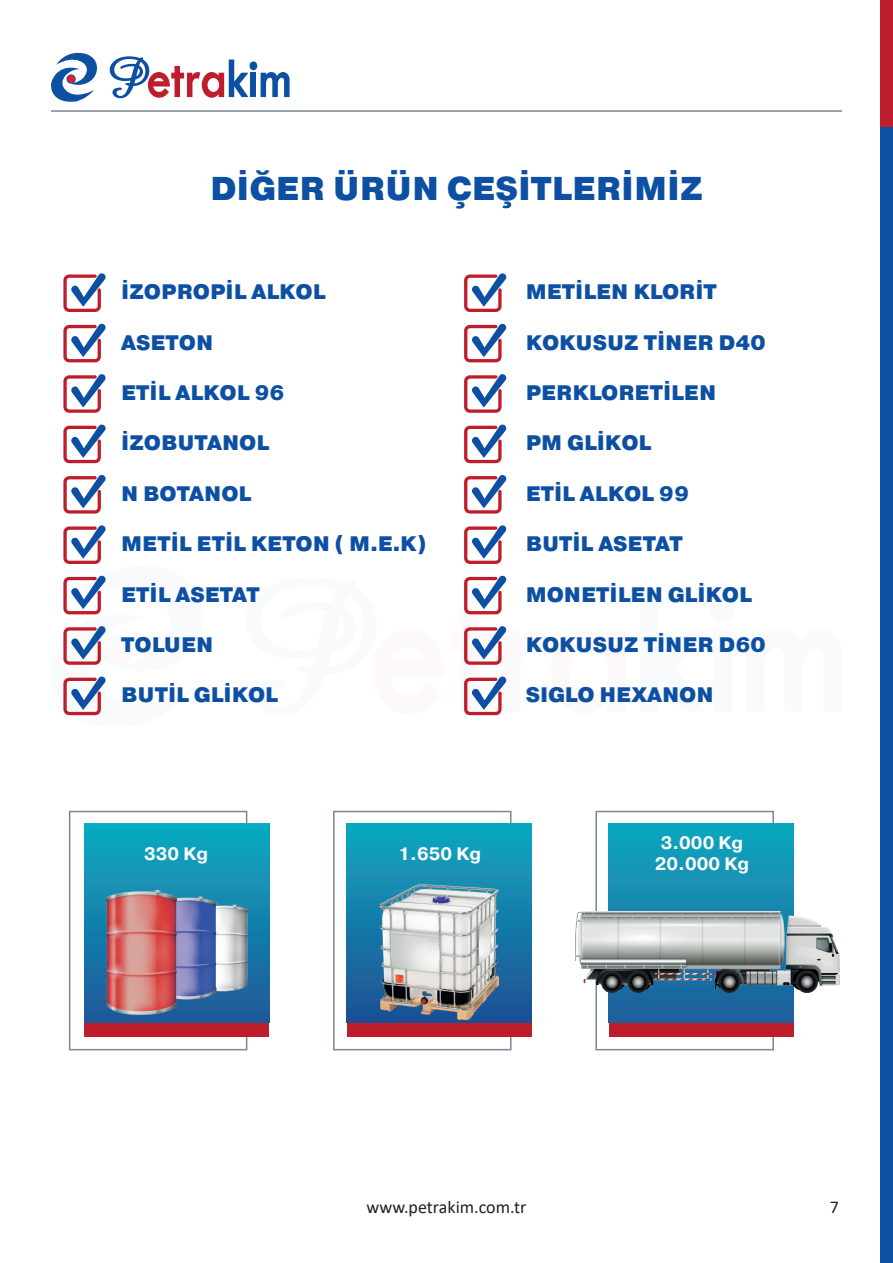
<style>
.page{position:relative;width:893px;height:1263px;background:#fff}
.page>*{position:absolute;margin:0;border:0;box-sizing:border-box;transform-origin:0 0}
.t1{font:900 33px "Pragmatica";color:#0d50a3}
.t2{font:900 21px "Pragmatica";color:#0d50a3}
.t3{font:700 18px/21.6px "Pragmatica";color:#fff;text-align:center}
.t4{font:18px "Calibri";color:#231f20}
</style>
<div class="page">
<hr style="left:51px;top:110px;width:791px;height:2px;background:#7e8697">
<svg style="left:51px;top:52px;width:46px;height:50px"></svg>
<div style="left:68px;top:75px;width:7px;height:8px;background:#ee1d23;border-radius:50%"></div>
<svg style="left:110px;top:56px;width:180px;height:42px"></svg>
<div style="left:880px;top:0;width:13px;height:1263px;background:#0d50a3"></div>
<div style="left:880px;top:0;width:13px;height:127px;background:#be1d2c"></div>
<div style="left:69px;top:811px;width:178px;height:239px;border:2px solid #7e8697"></div>
<div style="left:333px;top:811px;width:179px;height:239px;border:2px solid #7e8697"></div>
<div style="left:595px;top:811px;width:179px;height:239px;border:2px solid #7e8697"></div>
<div style="left:85px;top:823px;width:184px;height:200px;background:linear-gradient(to bottom,#0babc0,#205898)"></div>
<div style="left:347px;top:823px;width:184px;height:200px;background:linear-gradient(to bottom,#0ea8bf,#1d4f94)"></div>
<svg style="left:609px;top:823px;width:185px;height:200px;background:#178ab0"></svg>
<img style="left:106px;top:890px;width:141px;height:124px">
<img style="left:379px;top:884px;width:120px;height:136px">
<img style="left:575px;top:912px;width:264px;height:80px">
<div style="left:85px;top:1023px;width:184px;height:13px;background:#be1d2c"></div>
<div style="left:347px;top:1023px;width:184px;height:13px;background:#be1d2c"></div>
<div style="left:609px;top:1023px;width:185px;height:13px;background:#be1d2c"></div>
<svg style="left:63px;top:273px;width:43px;height:39px"></svg>
<svg style="left:464px;top:273px;width:43px;height:39px"></svg>
<svg style="left:63px;top:323px;width:43px;height:39px"></svg>
<svg style="left:464px;top:323px;width:43px;height:39px"></svg>
<svg style="left:63px;top:374px;width:43px;height:39px"></svg>
<svg style="left:464px;top:374px;width:43px;height:39px"></svg>
<svg style="left:63px;top:424px;width:43px;height:39px"></svg>
<svg style="left:464px;top:424px;width:43px;height:39px"></svg>
<svg style="left:63px;top:475px;width:43px;height:39px"></svg>
<svg style="left:464px;top:475px;width:43px;height:39px"></svg>
<svg style="left:464px;top:525px;width:43px;height:39px"></svg>
<svg style="left:63px;top:525px;width:43px;height:191px"></svg>
<svg style="left:464px;top:575px;width:43px;height:141px"></svg>
<h1 class="t1" style="left:210px;top:167px;width:494px">DİĞER ÜRÜN ÇEŞİTLERİMİZ</h1>
<p class="t2" style="left:121px;top:278px;width:206px">İZOPROPİL ALKOL</p>
<p class="t2" style="left:121px;top:329px;width:94px">ASETON</p>
<p class="t2" style="left:121px;top:379px;width:165px">ETİL ALKOL 96</p>
<p class="t2" style="left:121px;top:430px;width:150px">İZOBUTANOL</p>
<p class="t2" style="left:121px;top:480px;width:132px">N BOTANOL</p>
<p class="t2" style="left:121px;top:530px;width:306px">METİL ETİL KETON ( M.E.K)</p>
<p class="t2" style="left:121px;top:581px;width:140px">ETİL ASETAT</p>
<p class="t2" style="left:121px;top:631px;width:94px">TOLUEN</p>
<p class="t2" style="left:121px;top:682px;width:158px">BUTİL GLİKOL</p>
<p class="t2" style="left:526px;top:278px;width:193px">METİLEN KLORİT</p>
<p class="t2" style="left:526px;top:329px;width:242px">KOKUSUZ TİNER D40</p>
<p class="t2" style="left:526px;top:379px;width:192px">PERKLORETİLEN</p>
<p class="t2" style="left:526px;top:430px;width:127px">PM GLİKOL</p>
<p class="t2" style="left:526px;top:480px;width:165px">ETİL ALKOL 99</p>
<p class="t2" style="left:526px;top:530px;width:159px">BUTİL ASETAT</p>
<p class="t2" style="left:526px;top:581px;width:228px">MONETİLEN GLİKOL</p>
<p class="t2" style="left:526px;top:631px;width:242px">KOKUSUZ TİNER D60</p>
<p class="t2" style="left:526px;top:682px;width:189px">SIGLO HEXANON</p>
<p class="t3" style="left:144px;top:843px;width:65px">330 Kg</p>
<p class="t3" style="left:398px;top:843px;width:84px">1.650 Kg</p>
<p class="t3" style="left:655px;top:832px;width:96px">3.000 Kg<br>20.000 Kg</p>
<p class="t4" style="left:366px;top:1194px;width:162px">www.petrakim.com.tr</p>
<p class="t4" style="left:830px;top:1194px;width:11px">7</p>
</div>
